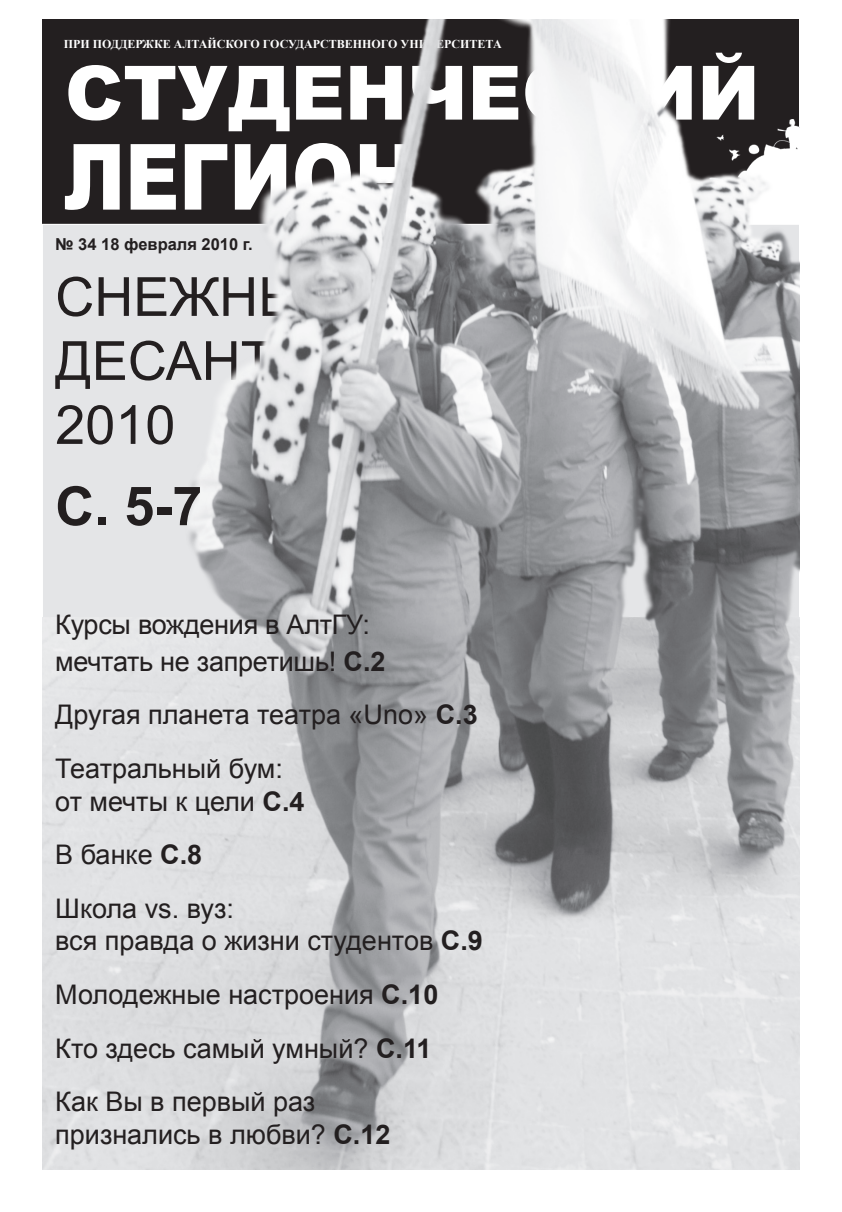
<style>
.page{position:relative;width:842px;height:1212px;background:#fff}
.page>*{position:absolute;margin:0;border:0;box-sizing:border-box;transform-origin:0 0}
.t1{font:900 91.5px "Arial";color:#fff;scale:.82 1}
.t2{font:900 75px "Arial";color:#fff}
.t3{font:54px/64.1px "Arial";color:#231f20}
.t4{font:700 54px "Arial";color:#231f20}
.t5{font:27px/53.7px "Arial";color:#231f20}
.t6{font:700 16.5px "Arial";color:#231f20}
.t7{font:700 12px "Times New Roman";color:#fff}
.s1{font-weight:700}
</style>
<div class="page">
<img style="left:43px;top:19px;width:756px;height:1150px">
<p class="t7" style="left:64px;top:36px;width:439px">при поддержке алтайского государственного университетА</p>
<h2 class="t2" style="left:65px;top:38px;width:696px">студенческий</h2>
<h1 class="t1" style="left:65px;top:110px;width:431px">легион</h1>
<p class="t6" style="left:55px;top:234px;width:199px">№ 34 18 февраля 2010 г.</p>
<h3 class="t3" style="left:55px;top:265px;width:291px">СНЕЖНЫЙ<br>ДЕСАНТ<br>2010</h3>
<h3 class="t4" style="left:55px;top:471px;width:149px">С. 5-7</h3>
<p class="t5" style="left:55px;top:607px;width:332px;line-height:36.6px">Курсы вождения в АлтГУ: мечтать не запретишь! <span class="s1">С.2</span></p>
<p class="t5" style="left:55px;top:688px;width:424px">Другая планета театра «Uno» <span class="s1">С.3<br></span>Театральный бум:</p>
<p class="t5" style="left:55px;top:774px;width:251px">от мечты к цели <span class="s1">С.4<br></span>В банке <span class="s1">С.8<br></span>Школа vs. вуз:</p>
<p class="t5" style="left:55px;top:914px;width:429px">вся правда о жизни студентов <span class="s1">С.9<br></span>Молодежные настроения <span class="s1">С.10<br></span>Кто здесь самый умный? <span class="s1">С.11<br></span>Как Вы в первый раз</p>
<p class="t5" style="left:55px;top:1107px;width:337px">признались в любви? <span class="s1">С.12</span></p>
</div>
